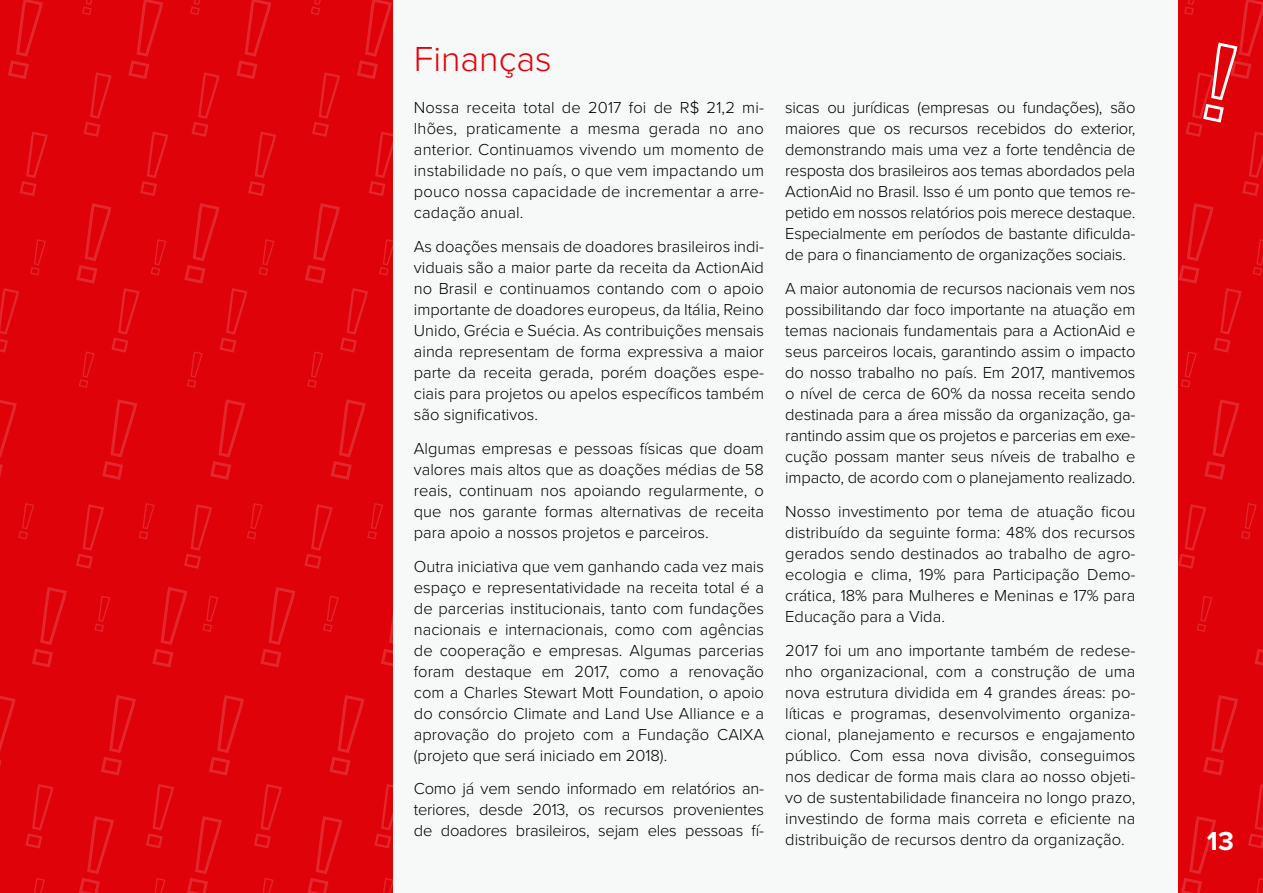
<style>
.page{position:relative;width:1263px;height:893px;background:#f7f8f8}
.page>*{position:absolute;margin:0;border:0;box-sizing:border-box;transform-origin:0 0}
.t1{font:300 36px "Proxima Nova";color:#e00209}
.t2{font:700 27px "Proxima Nova";color:#fff}
.t3{font:300 16.5px/21px "Proxima Nova";color:#000;text-align:justify}
</style>
<div class="page">
<div style="left:1178px;top:0;width:85px;height:893px;background:#e00209"></div>
<svg style="left:1204px;top:399px;width:35px;height:81px"></svg>
<svg style="left:1254px;top:649px;width:9px;height:17px"></svg>
<svg style="left:1203px;top:695px;width:35px;height:80px"></svg>
<svg style="left:1181px;top:816px;width:35px;height:77px"></svg>
<svg style="left:1257px;top:878px;width:6px;height:15px"></svg>
<svg style="left:1197px;top:596px;width:15px;height:36px"></svg>
<svg style="left:1241px;top:503px;width:16px;height:36px"></svg>
<svg style="left:1253px;top:239px;width:10px;height:37px"></svg>
<svg style="left:1248px;top:784px;width:15px;height:64px"></svg>
<svg style="left:1178px;top:504px;width:28px;height:65px"></svg>
<svg style="left:1178px;top:203px;width:64px;height:185px"></svg>
<svg style="left:1184px;top:0;width:79px;height:196px"></svg>
<div style="left:0;top:0;width:393px;height:893px;background:#e00209"></div>
<svg style="left:0;top:400px;width:17px;height:77px"></svg>
<svg style="left:8px;top:0;width:35px;height:79px"></svg>
<svg style="left:32px;top:587px;width:35px;height:80px"></svg>
<svg style="left:0;top:696px;width:16px;height:70px"></svg>
<svg style="left:34px;top:878px;width:11px;height:15px"></svg>
<svg style="left:18px;top:503px;width:16px;height:36px"></svg>
<svg style="left:30px;top:239px;width:16px;height:37px"></svg>
<svg style="left:25px;top:784px;width:29px;height:64px"></svg>
<svg style="left:0;top:288px;width:19px;height:65px"></svg>
<svg style="left:20px;top:132px;width:28px;height:64px"></svg>
<svg style="left:102px;top:399px;width:35px;height:81px"></svg>
<svg style="left:128px;top:0;width:35px;height:79px"></svg>
<svg style="left:152px;top:587px;width:35px;height:80px"></svg>
<svg style="left:101px;top:695px;width:35px;height:80px"></svg>
<svg style="left:79px;top:816px;width:35px;height:77px"></svg>
<svg style="left:154px;top:878px;width:11px;height:15px"></svg>
<svg style="left:94px;top:596px;width:16px;height:36px"></svg>
<svg style="left:139px;top:503px;width:16px;height:36px"></svg>
<svg style="left:151px;top:239px;width:15px;height:37px"></svg>
<svg style="left:82px;top:0;width:10px;height:15px"></svg>
<svg style="left:146px;top:784px;width:28px;height:64px"></svg>
<svg style="left:76px;top:504px;width:28px;height:65px"></svg>
<svg style="left:76px;top:203px;width:64px;height:185px"></svg>
<svg style="left:140px;top:132px;width:28px;height:64px"></svg>
<svg style="left:83px;top:72px;width:29px;height:65px"></svg>
<svg style="left:210px;top:399px;width:35px;height:81px"></svg>
<svg style="left:236px;top:0;width:35px;height:79px"></svg>
<svg style="left:260px;top:587px;width:35px;height:80px"></svg>
<svg style="left:209px;top:695px;width:35px;height:80px"></svg>
<svg style="left:187px;top:816px;width:35px;height:77px"></svg>
<svg style="left:262px;top:878px;width:11px;height:15px"></svg>
<svg style="left:202px;top:596px;width:16px;height:36px"></svg>
<svg style="left:247px;top:503px;width:16px;height:36px"></svg>
<svg style="left:259px;top:239px;width:15px;height:37px"></svg>
<svg style="left:190px;top:0;width:10px;height:15px"></svg>
<svg style="left:254px;top:784px;width:28px;height:64px"></svg>
<svg style="left:184px;top:504px;width:28px;height:65px"></svg>
<svg style="left:184px;top:203px;width:64px;height:185px"></svg>
<svg style="left:248px;top:132px;width:28px;height:64px"></svg>
<svg style="left:191px;top:72px;width:29px;height:65px"></svg>
<svg style="left:331px;top:399px;width:35px;height:81px"></svg>
<svg style="left:357px;top:0;width:35px;height:79px"></svg>
<svg style="left:381px;top:614px;width:12px;height:52px"></svg>
<svg style="left:329px;top:695px;width:35px;height:80px"></svg>
<svg style="left:307px;top:816px;width:35px;height:77px"></svg>
<svg style="left:383px;top:878px;width:10px;height:15px"></svg>
<svg style="left:323px;top:596px;width:16px;height:36px"></svg>
<svg style="left:367px;top:503px;width:16px;height:36px"></svg>
<svg style="left:379px;top:239px;width:14px;height:37px"></svg>
<svg style="left:311px;top:0;width:10px;height:15px"></svg>
<svg style="left:374px;top:784px;width:19px;height:64px"></svg>
<svg style="left:304px;top:504px;width:29px;height:65px"></svg>
<svg style="left:305px;top:203px;width:63px;height:185px"></svg>
<svg style="left:369px;top:132px;width:24px;height:64px"></svg>
<svg style="left:312px;top:72px;width:28px;height:65px"></svg>
<h1 class="t1" style="left:414px;top:32px;width:139px">Finanças</h1>
<p class="t3" style="left:414px;top:96px;width:352px">Nossa receita total de 2017 foi de R$ 21,2 mi&shy;lhões, praticamente a mesma gerada no ano anterior. Continuamos vivendo um momento de instabilidade no país, o que vem impactando um pouco nossa capacidade de incrementar a arre&shy;cadação anual.</p>
<p class="t3" style="left:414px;top:235px;width:352px">As doações mensais de doadores brasileiros indi&shy;viduais são a maior parte da receita da ActionAid no Brasil e continuamos contando com o apoio importante de doadores europeus, da Itália, Reino Unido, Grécia e Suécia. As contribuições mensais ainda representam de forma expressiva a maior parte da receita gerada, porém doações espe&shy;ciais para projetos ou apelos específicos também são significativos.</p>
<p class="t3" style="left:414px;top:437px;width:352px">Algumas empresas e pessoas físicas que doam valores mais altos que as doações médias de 58 reais, continuam nos apoiando regularmente, o que nos garante formas alternativas de receita para apoio a nossos projetos e parceiros.</p>
<p class="t3" style="left:414px;top:555px;width:352px">Outra iniciativa que vem ganhando cada vez mais espaço e representatividade na receita total é a de parcerias institucionais, tanto com fundações nacionais e internacionais, como com agências de cooperação e empresas. Algumas parcerias foram destaque em 2017, como a renovação com a Charles Stewart Mott Foundation, o apoio do consórcio Climate and Land Use Alliance e a aprovação do projeto com a Fundação CAIXA (projeto que será iniciado em 2018).</p>
<p class="t3" style="left:414px;top:777px;width:352px">Como já vem sendo informado em relatórios an&shy;teriores, desde 2013, os recursos provenientes de doadores brasileiros, sejam eles pessoas fí-</p>
<p class="t3" style="left:785px;top:96px;width:352px">sicas ou jurídicas (empresas ou fundações), são maiores que os recursos recebidos do exterior, demonstrando mais uma vez a forte tendência de resposta dos brasileiros aos temas abordados pela ActionAid no Brasil. Isso é um ponto que temos re&shy;petido em nossos relatórios pois merece destaque.<br>Especialmente em períodos de bastante dificulda&shy;de para o financiamento de organizações sociais.</p>
<p class="t3" style="left:785px;top:277px;width:352px">A maior autonomia de recursos nacionais vem nos possibilitando dar foco importante na atuação em temas nacionais fundamentais para a ActionAid e seus parceiros locais, garantindo assim o impacto do nosso trabalho no país. Em 2017, mantivemos o nível de cerca de 60% da nossa receita sendo destinada para a área missão da organização, ga&shy;rantindo assim que os projetos e parcerias em exe&shy;cução possam manter seus níveis de trabalho e impacto, de acordo com o planejamento realizado.</p>
<p class="t3" style="left:785px;top:500px;width:352px">Nosso investimento por tema de atuação ficou distribuído da seguinte forma: 48% dos recursos gerados sendo destinados ao trabalho de agro&shy;ecologia e clima, 19% para Participação Demo&shy;crática, 18% para Mulheres e Meninas e 17% para Educação para a Vida.</p>
<p class="t3" style="left:785px;top:639px;width:352px">2017 foi um ano importante também de redese&shy;nho organizacional, com a construção de uma nova estrutura dividida em 4 grandes áreas: po&shy;líticas e programas, desenvolvimento organiza&shy;cional, planejamento e recursos e engajamento público. Com essa nova divisão, conseguimos nos dedicar de forma mais clara ao nosso objeti&shy;vo de sustentabilidade financeira no longo prazo, investindo de forma mais correta e eficiente na distribuição de recursos dentro da organização.</p>
<h2 class="t2" style="left:1207px;top:821px;width:28px">13</h2>
</div>
